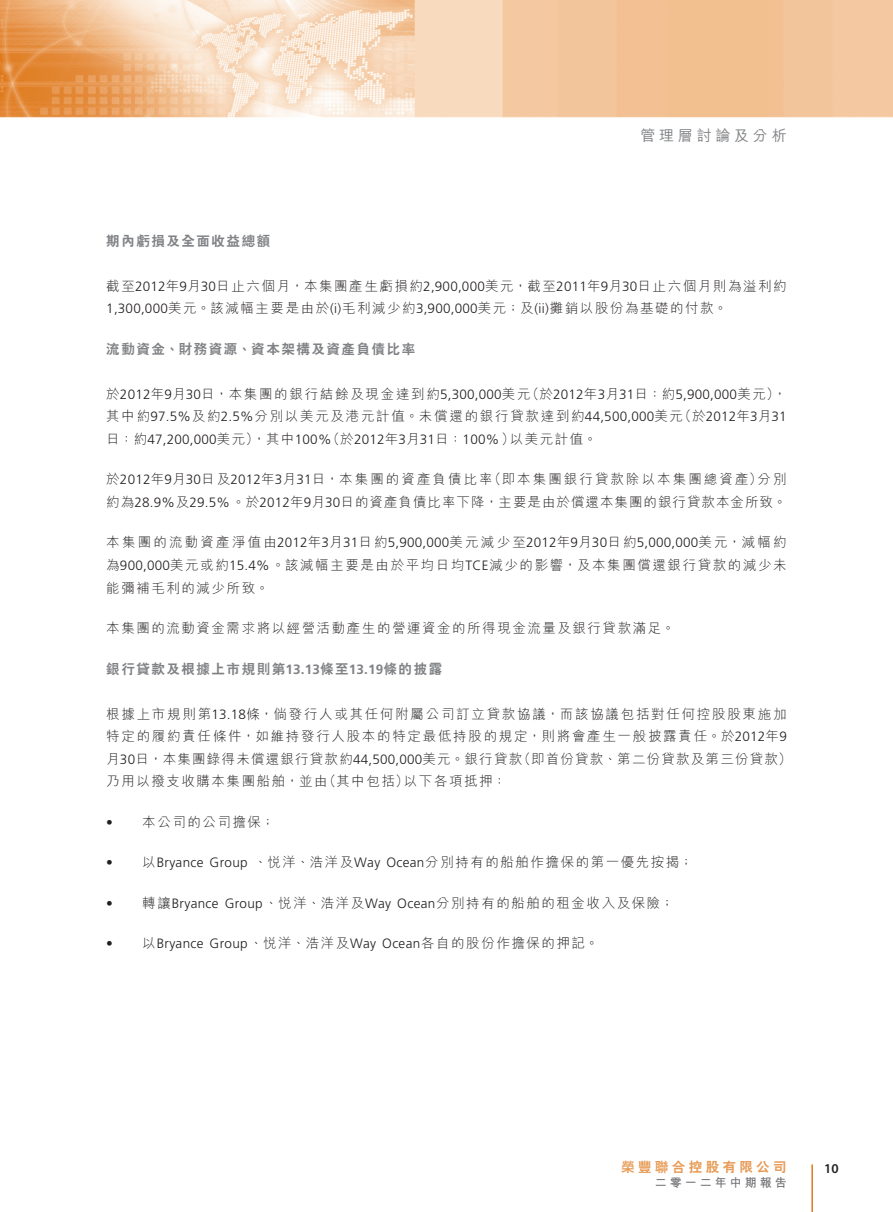
<style>
.page{position:relative;width:893px;height:1212px;background:#fff}
.page>*{position:absolute;margin:0;border:0;box-sizing:border-box;transform-origin:0 0}
.t1{font:500 15px "M Hei HK";letter-spacing:.25em;color:#808285}
._11_P0{font:300 13.5px/22.5px "M Hei HK";letter-spacing:.115em;color:#231f20}
._07_IN0{font:300 13.5px "M Hei HK";letter-spacing:.115em;color:#231f20}
._11_P0-2{font:300 13.5px/22.5px "M Hei HK";letter-spacing:.075em;color:#231f20}
._11_P0-3{font:300 13.5px "Frutiger LT Std";letter-spacing:.015em;color:#231f20}
._11_P0-4{font:300 13.5px/22.5px "M Hei HK";letter-spacing:.09em;color:#231f20}
._05_____H3{font:800 13.5px "C Hei 2 HK";letter-spacing:.115em;color:#808285}
._11_P0-5{font:300 13.5px "M Hei HK";letter-spacing:.15em;color:#231f20}
.t2{font:800 13.5px "C Hei 2 HK";letter-spacing:.25em;color:#e89c57}
._07_IN0-2{font:300 13.5px "Frutiger LT Std";color:#231f20}
.t3{font:600 13.5px "Myriad Pro";color:#231f20}
.t4{font:700 12px "M Hei HK";letter-spacing:.25em;color:#6c6d70}
.s1{font-family:"Frutiger LT Std"}
.s2{font-family:"M Hei HK"}
.s3{font-family:"Frutiger LT Std";font-weight:700}
</style>
<div class="page">
<img style="left:1px;top:0;width:892px;height:118px">
<hr style="left:811px;top:1164px;width:2px;height:48px;background:#de791b">
<img style="left:0;top:0;width:1px;height:1212px">
<p class="t1" style="left:640px;top:125px;width:148px">管理層討論及分析</p>
<p class="_05_____H3" style="left:106px;top:232px;width:165px">期內虧損及全面收益總額</p>
<p class="_11_P0" style="left:106px;top:274px;width:682px">截至<span class="s1">2012</span>年月<span class="s1">9 30</span>日止六個月，本集團產生虧損約<span class="s1">2,900,000</span>美元，截至<span class="s1">2011</span>年月<span class="s1">9 30</span>日止六個月則為溢利約<br><span class="s1">1,300,000</span>美元。該減幅主要是由於 <span class="s1">)i(</span> 毛利減少約<span class="s1">3,900,000</span>美元；及 <span class="s1">)i i(</span> 攤銷以股份為基礎的付款。</p>
<p class="_05_____H3" style="left:106px;top:340px;width:310px">流動資金、財務資源、資本架構及資產負債比率</p>
<p class="_11_P0-3" style="left:526px;top:387px;width:262px"><span class="s2">（於</span>2012<span class="s2">年月</span>3 31<span class="s2">日：約</span>5,900,000<span class="s2">美元，(</span></p>
<p class="_11_P0" style="left:106px;top:382px;width:426px">於<span class="s1">2012</span>年月<span class="s1">9 30</span>日，本集團的銀行結餘及現金達到約<span class="s1">5,300,000</span>美元</p>
<p class="_11_P0" style="left:510px;top:405px;width:175px;text-indent:-403px">其中約<span class="s1">97.5%</span>及約<span class="s1">2.5%</span>分別以美元及港元計值。未償還的銀行貸款達到約<span class="s1">44,500,000</span>美元以美元計值。</p>
<p class="_11_P0-3" style="left:678px;top:409px;width:110px"><span class="s2">（於</span>2012<span class="s2">年月</span>3 31</p>
<p class="_11_P0-3" style="left:106px;top:432px;width:227px"><span class="s2">日：約</span>47,200,000<span class="s2">美元，）其中</span>100%</p>
<p class="_11_P0-3" style="left:327px;top:432px;width:189px"><span class="s2">（於</span>2012<span class="s2">年月</span>3 31<span class="s2">日：</span>100%<span class="s2">）</span></p>
<p class="_11_P0-5" style="left:488px;top:470px;width:276px">（即本集團銀行貸款除以本集團總資產）</p>
<p class="_11_P0-2" style="left:106px;top:468px;width:682px">於<span class="s1">2012</span>年月<span class="s1">9 30</span>日及<span class="s1">2012</span>年月<span class="s1">3 31</span>日，本集團的資產負債比率<br>約為<span class="s1">28.9%</span>及<span class="s1">29.5%</span>。於<span class="s1">2012</span>年月<span class="s1">9 30</span>日的資產負債比率下降，主要是由於償還本集團的銀行貸款本金所致。</p>
<p class="_11_P0" style="left:106px;top:531px;width:682px;text-align:justify">本集團的流動資產淨值由<span class="s1">2012</span>年月<span class="s1">3 31</span>日約<span class="s1">5,900,000</span>美元減少至<span class="s1">2012</span>年月<span class="s1">9 30</span>日約<span class="s1">5,000,000</span>美元，減幅約為<span class="s1">900,000</span>美元或約<span class="s1">15.4%</span>。該減幅主要是由於平均日均<span class="s1">TCE</span>減少的影響，及本集團償還銀行貸款的減少未能彌補毛利的減少所致。</p>
<p class="_11_P0" style="left:106px;top:616px;width:570px">本集團的流動資金需求將以經營活動產生的營運資金的所得現金流量及銀行貸款滿足。</p>
<p class="_05_____H3" style="left:106px;top:659px;width:337px">銀行貸款及根據上市規則第<span class="s3">13.13</span>條至<span class="s3">13.19</span>條的披露</p>
<p class="_11_P0" style="left:106px;top:702px;width:682px">根據上市規則第<span class="s1">13.18</span>條，倘發行人或其任何附屬公司訂立貸款協議，而該協議包括對任何控股股東施加</p>
<p class="_11_P0" style="left:106px;top:724px;width:682px">特定的履約責任條件，如維持發行人股本的特定最低持股的規定，則將會產生一般披露責任。於<span class="s1">2012</span>年<span class="s1">9</span></p>
<p class="_11_P0-4" style="left:517px;top:747px;width:276px">（即首份貸款、第二份貸款及第三份貸款(</p>
<p class="_11_P0" style="left:757px;top:468px;width:31px">分別</p>
<p class="_11_P0-4" style="left:404px;top:747px;width:120px;text-indent:-298px">月<span class="s1">30</span>日，本集團錄得未償還銀行貸款約<span class="s1">44,500,000</span>美元。銀行貸款以下各項抵押：</p>
<p class="_11_P0" style="left:106px;top:769px;width:223px">乃用以撥支收購本集團船舶，並由</p>
<p class="_07_IN0" style="left:142px;top:812px;width:134px">本公司的公司擔保;</p>
<p class="_11_P0" style="left:323px;top:769px;width:87px">（其中包括）</p>
<p class="_07_IN0-2" style="left:106px;top:814px;width:8px">•</p>
<p class="_07_IN0-2" style="left:106px;top:855px;width:8px">•</p>
<p class="_07_IN0" style="left:142px;top:852px;width:552px">以<span class="s1">Bryance Group</span> 、悅洋、浩洋及<span class="s1">Way Ocean</span>分別持有的船舶作擔保的第一優先按揭;</p>
<p class="_07_IN0-2" style="left:106px;top:895px;width:8px">•</p>
<p class="_07_IN0" style="left:142px;top:893px;width:533px">轉讓<span class="s1">Bryance Group</span>、悅洋、浩洋及<span class="s1">Way Ocean</span>分別持有的船舶的租金收入及保險;</p>
<p class="_07_IN0-2" style="left:106px;top:936px;width:8px">•</p>
<p class="_07_IN0" style="left:142px;top:933px;width:458px">以<span class="s1">Bryance Group</span> 、悅洋、浩洋及<span class="s1">Way Ocean</span>各自的股份作擔保的押記。</p>
<p class="t2" style="left:621px;top:1158px;width:167px">榮豐聯合控股有限公司</p>
<p class="t4" style="left:655px;top:1173px;width:134px">二零一二年中期報告</p>
<p class="t3" style="left:824px;top:1160px;width:16px">10</p>
</div>
